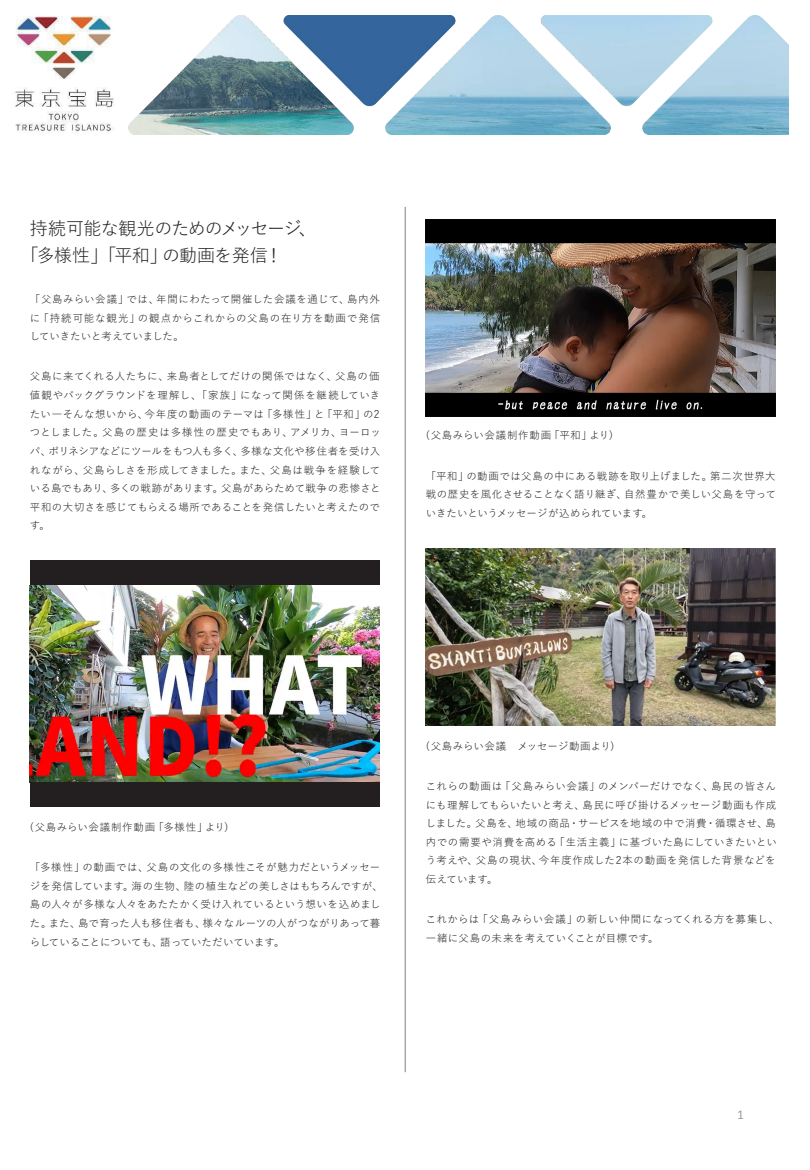
<style>
.page{position:relative;width:810px;height:1170px;background:#fff}
.page>*{position:absolute;margin:0;border:0;box-sizing:border-box;transform-origin:0 0}
.t1{font:18px/27px "Yu Gothic";letter-spacing:-.035em;color:#231f20}
.t2{font:13.5px "Calibri";color:#9b9ca0}
.t3{font:10.5px/18.6px "Yu Gothic";letter-spacing:.025em;color:#231f20;text-align:justify}
.t4{font:10.5px "Yu Gothic";letter-spacing:.06em;color:#231f20}
</style>
<div class="page">
<img style="left:15px;top:16px;width:91px;height:116px">
<img style="left:106px;top:16px;width:682px;height:118px">
<hr style="left:404px;top:207px;width:2px;height:865px;background:#a7a5a7">
<img style="left:30px;top:585px;width:350px;height:197px">
<div style="left:30px;top:560px;width:350px;height:25px;background:#231f20"></div>
<div style="left:30px;top:782px;width:350px;height:24px;background:#231f20"></div>
<img style="left:426px;top:219px;width:349px;height:197px">
<img style="left:426px;top:548px;width:349px;height:177px">
<h1 class="t1" style="left:21px;top:212px;width:297px;text-indent:9px">持続可能な観光のためのメッセージ、「多様性」「平和」の動画を発信！</h1>
<p class="t3" style="left:30px;top:288px;width:352px">「父島みらい会議」では、年間にわたって開催した会議を通じて、島内外に「持続可能な観光」の観点からこれからの父島の在り方を動画で発信していきたいと考えていました。</p>
<p class="t3" style="left:30px;top:366px;width:352px;text-align:left">父島に来てくれる人たちに、来島者としてだけの関係ではなく、父島の価値観やバックグラウンドを理解し、「家族」になって関係を継続していきたい―そんな想いから、今年度の動画のテーマは「多様性」と「平和」の2つとしました。父島の歴史は多様性の歴史でもあり、アメリカ、ヨーロッパ、ポリネシアなどにツールをもつ人も多く、多様な文化や移住者を受け入れながら、父島らしさを形成してきました。また、父島は戦争を経験している島でもあり、多くの戦跡があります。父島があらためて戦争の悲惨さと平和の大切さを感じてもらえる場所であることを発信したいと考えたのです。</p>
<p class="t4" style="left:426px;top:425px;width:189px">(父島みらい会議制作動画「平和」より)</p>
<p class="t3" style="left:426px;top:465px;width:352px">「平和」の動画では父島の中にある戦跡を取り上げました。第二次世界大戦の歴史を風化させることなく語り継ぎ、自然豊かで美しい父島を守っていきたいというメッセージが込められています。</p>
<p class="t4" style="left:30px;top:817px;width:200px">(父島みらい会議制作動画「多様性」より)</p>
<p class="t3" style="left:30px;top:856px;width:354px;text-align:left">「多様性」の動画では、父島の文化の多様性こそが魅力だというメッセージを発信しています。海の生物、陸の植生などの美しさはもちろんですが、島の人々が多様な人々をあたたかく受け入れているという想いを込めました。また、島で育った人も移住者も、様々なルーツの人がつながりあって暮らしていることについても、語っていただいています。</p>
<p class="t3" style="left:426px;top:735px;width:190px">(父島みらい会議　メッセージ動画より)</p>
<p class="t3" style="left:426px;top:775px;width:352px">これらの動画は「父島みらい会議」のメンバーだけでなく、島民の皆さんにも理解してもらいたいと考え、島民に呼び掛けるメッセージ動画も作成しました。父島を、地域の商品・サービスを地域の中で消費・循環させ、島内での需要や消費を高める「生活主義」に基づいた島にしていきたいという考えや、父島の現状、今年度作成した2本の動画を発信した背景などを伝えています。</p>
<p class="t3" style="left:426px;top:908px;width:355px">これからは「父島みらい会議」の新しい仲間になってくれる方を募集し、一緒に父島の未来を考えていくことが目標です。</p>
<p class="t2" style="left:737px;top:1106px;width:8px">1</p>
</div>
